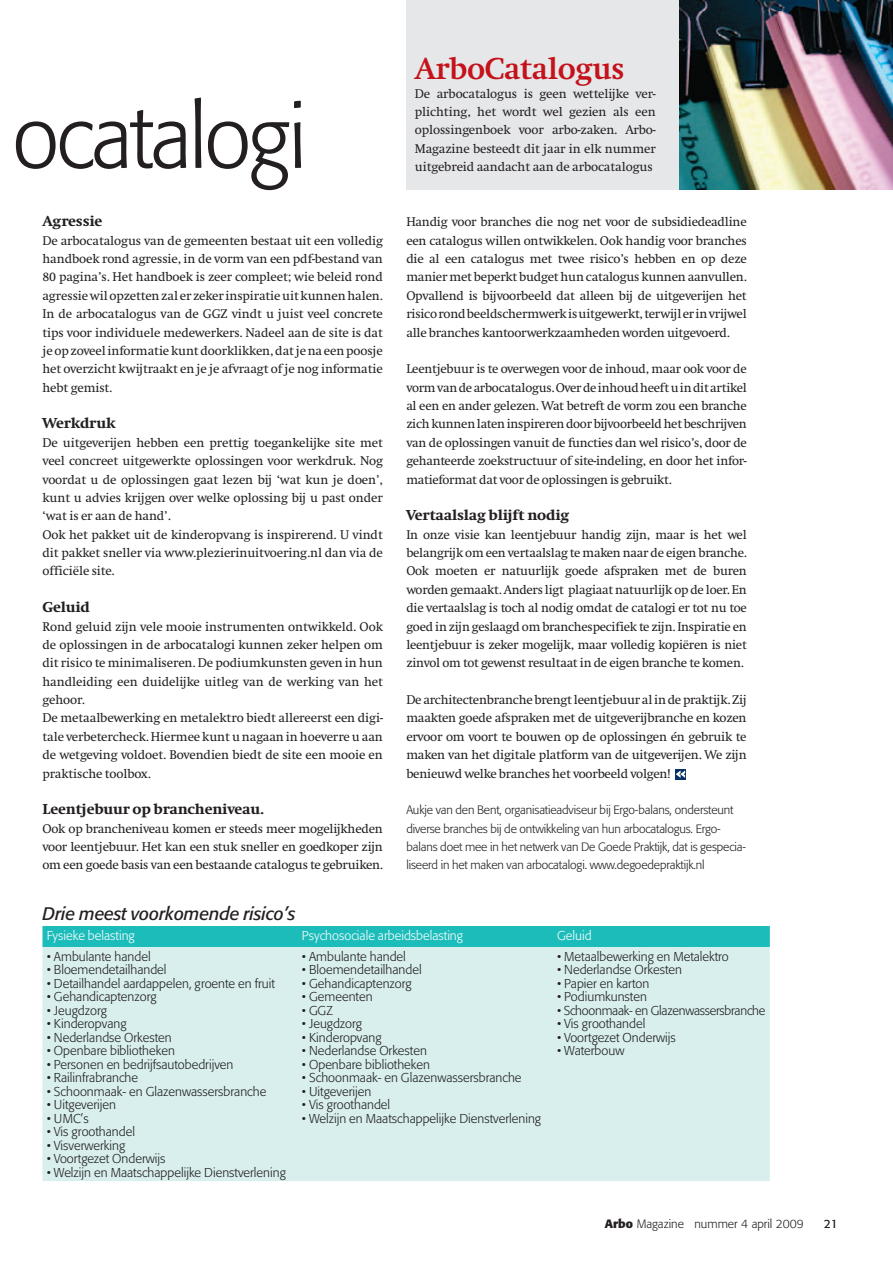
<style>
.page{position:relative;width:893px;height:1263px;background:#fff}
.page>*{position:absolute;margin:0;border:0;box-sizing:border-box;transform-origin:0 0}
.t1{font:300 88.5px "Formata";letter-spacing:-.03em;color:#231f20}
.t2{font:700 31.5px "Swift";letter-spacing:-.01em;color:#c4121a}
.t3{font:italic 18px "Formata";letter-spacing:-.01em;color:#231f20}
.t4{font:800 15px "Swift";letter-spacing:-.01em;color:#231f20}
.t5{font:13.2px/18.3px "Swift";letter-spacing:-.01em;color:#231f20;text-align:justify}
.t6{font:300 12.75px "Formata";color:#231f20}
.t7{font:300 12.75px "Formata";color:#fff}
.t8{font:300 12.75px "Formata";letter-spacing:-.02em;color:#231f20}
.t9{font:300 12px/18.5px "Formata";letter-spacing:-.01em;color:#231f20}
.t10{font:12px "Formata";color:#231f20}
.s1{font-weight:700}
</style>
<div class="page">
<div style="left:675px;top:769px;width:11px;height:11px;background:#053264"></div>
<svg style="left:676px;top:771px;width:9px;height:7px"></svg>
<div style="left:406px;top:0;width:487px;height:190px;background:#e6e7e9"></div>
<img style="left:679px;top:0;width:214px;height:190px">
<div style="left:42px;top:926px;width:728px;height:21px;background:#1cbcbb"></div>
<div style="left:42px;top:947px;width:728px;height:234px;background:#d8efee"></div>
<h1 class="t1" style="left:12px;top:97px;width:296px">ocatalogi</h1>
<p class="t4" style="left:42px;top:216px;width:61px">Agressie</p>
<p class="t5" style="left:42px;top:232px;width:342px">De arbocatalogus van de gemeenten bestaat uit een volledig handboek rond agressie, in de vorm van een pdf-bestand van 80 pagina’s. Het handboek is zeer compleet; wie beleid rond agressie wil opzetten zal er zeker inspiratie uit kunnen halen.<br>In de arbocatalogus van de GGZ vindt u juist veel concrete tips voor individuele medewerkers. Nadeel aan de site is dat je op zoveel informatie kunt doorklikken, dat je na een poosje het overzicht kwijtraakt en je je afvraagt of je nog informatie hebt gemist.</p>
<p class="t4" style="left:42px;top:418px;width:75px">Werkdruk</p>
<p class="t5" style="left:42px;top:435px;width:342px;text-align:left">De uitgeverijen hebben een prettig toegankelijke site met veel concreet uitgewerkte oplossingen voor werkdruk. Nog voordat u de oplossingen gaat lezen bij ‘wat kun je doen’, kunt u advies krijgen over welke oplossing bij u past onder ‘wat is er aan de hand’.<br>Ook het pakket uit de kinderopvang is inspirerend. U vindt dit pakket sneller via www.plezierinuitvoering.nl dan via de officiële site.</p>
<p class="t4" style="left:42px;top:602px;width:49px">Geluid</p>
<p class="t5" style="left:42px;top:618px;width:342px;text-align:left">Rond geluid zijn vele mooie instrumenten ontwikkeld. Ook de oplossingen in de arbocatalogi kunnen zeker helpen om dit risico te minimaliseren. De podiumkunsten geven in hun handleiding een duidelijke uitleg van de werking van het gehoor.<br>De metaalbewerking en metalektro biedt allereerst een digi&shy;tale verbetercheck. Hiermee kunt u nagaan in hoeverre u aan de wetgeving voldoet. Bovendien biedt de site een mooie en praktische toolbox.</p>
<p class="t4" style="left:42px;top:804px;width:223px">Leentjebuur op brancheniveau.</p>
<p class="t5" style="left:42px;top:820px;width:342px">Ook op brancheniveau komen er steeds meer mogelijkheden voor leentjebuur. Het kan een stuk sneller en goedkoper zijn om een goede basis van een bestaande catalogus te gebruiken.</p>
<h3 class="t3" style="left:42px;top:906px;width:255px">Drie meest voorkomende risico’s</h3>
<h2 class="t2" style="left:415px;top:57px;width:211px">ArboCatalogus</h2>
<p class="t5" style="left:415px;top:85px;width:242px">De arbocatalogus is geen wettelijke ver - plichting, het wordt wel gezien als een oplossingenboek voor arbo-zaken. Arbo-Magazine besteedt dit jaar in elk nummer</p>
<p class="t5" style="left:415px;top:159px;width:239px">uitgebreid aandacht aan de arbocatalogus</p>
<p class="t5" style="left:406px;top:214px;width:342px">Handig voor branches die nog net voor de subsidiedeadline een catalogus willen ontwikkelen. Ook handig voor branches die al een catalogus met twee risico’s hebben en op deze manier met beperkt budget hun catalogus kunnen aanvullen.<br>Opvallend is bijvoorbeeld dat alleen bij de uitgeverijen het risico rond beeldschermwerk is uitgewerkt, terwijl er in vrijwel alle branches kantoorwerkzaamheden worden uitgevoerd.</p>
<p class="t5" style="left:406px;top:361px;width:342px">Leentjebuur is te overwegen voor de inhoud, maar ook voor de vorm van de arbocatalogus. Over de inhoud heeft u in dit artikel al een en ander gelezen. Wat betreft de vorm zou een branche zich kunnen laten inspireren door bijvoorbeeld het beschrijven van de oplossingen vanuit de functies dan wel risico’s, door de gehanteerde zoekstructuur of site-indeling, en door het infor&shy;matieformat dat voor de oplossingen is gebruikt.</p>
<p class="t4" style="left:406px;top:510px;width:164px">Vertaalslag blijft nodig</p>
<p class="t5" style="left:406px;top:526px;width:342px">In onze visie kan leentjebuur handig zijn, maar is het wel belangrijk om een vertaalslag te maken naar de eigen branche.<br>Ook moeten er natuurlijk goede afspraken met de buren worden gemaakt. Anders ligt plagiaat natuurlijk op de loer. En die vertaalslag is toch al nodig omdat de catalogi er tot nu toe goed in zijn geslaagd om branchespecifiek te zijn. Inspiratie en leentjebuur is zeker mogelijk, maar volledig kopiëren is niet zinvol om tot gewenst resultaat in de eigen branche te komen.</p>
<p class="t5" style="left:406px;top:692px;width:342px">De architectenbranche brengt leentjebuur al in de praktijk. Zij maakten goede afspraken met de uitgeverijbranche en kozen ervoor om voort te bouwen op de oplossingen én gebruik te maken van het digitale platform van de uitgeverijen. We zijn benieuwd welke branches het voorbeeld volgen!</p>
<p class="t9" style="left:406px;top:802px;width:341px">Aukje van den Bent, organisatieadviseur bij Ergo-balans, ondersteunt diverse branches bij de ontwikkeling van hun arbocatalogus. Ergo&shy;balans doet mee in het netwerk van De Goede Praktijk, dat is gespecia&shy;liseerd in het maken van arbocatalogi. www.degoedepraktijk.nl</p>
<p class="t7" style="left:47px;top:930px;width:89px">Fysieke belasting</p>
<p class="t7" style="left:302px;top:930px;width:163px">Psychosociale arbeidsbelasting</p>
<p class="t7" style="left:557px;top:930px;width:36px">Geluid</p>
<p class="t6" style="left:47px;top:951px;width:105px">• Ambulante handel</p>
<p class="t6" style="left:47px;top:964px;width:121px">• Bloemendetailhandel</p>
<p class="t6" style="left:47px;top:978px;width:230px">• Detailhandel aardappelen, groente en fruit</p>
<p class="t6" style="left:47px;top:991px;width:111px">• Gehandicaptenzorg</p>
<p class="t6" style="left:47px;top:1005px;width:62px">• Jeugdzorg</p>
<p class="t6" style="left:47px;top:1018px;width:81px">• Kinderopvang</p>
<p class="t6" style="left:47px;top:1032px;width:127px">• Nederlandse Orkesten</p>
<p class="t6" style="left:47px;top:1045px;width:130px">• Openbare bibliotheken</p>
<p class="t6" style="left:47px;top:1059px;width:188px">• Personen en bedrijfsautobedrijven</p>
<p class="t6" style="left:47px;top:1072px;width:93px">• Railinfrabranche</p>
<p class="t6" style="left:47px;top:1086px;width:221px">• Schoonmaak- en Glazenwassersbranche</p>
<p class="t6" style="left:47px;top:1099px;width:71px">• Uitgeverijen</p>
<p class="t6" style="left:47px;top:1113px;width:44px">• UMC’s</p>
<p class="t6" style="left:47px;top:1126px;width:90px">• Vis groothandel</p>
<p class="t6" style="left:47px;top:1140px;width:80px">• Visverwerking</p>
<p class="t6" style="left:47px;top:1153px;width:120px">• Voortgezet Onderwijs</p>
<p class="t6" style="left:47px;top:1167px;width:241px">• Welzijn en Maatschappelijke Dienstverlening</p>
<p class="t6" style="left:302px;top:951px;width:105px">• Ambulante handel</p>
<p class="t6" style="left:302px;top:964px;width:121px">• Bloemendetailhandel</p>
<p class="t6" style="left:302px;top:978px;width:111px">• Gehandicaptenzorg</p>
<p class="t6" style="left:302px;top:991px;width:72px">• Gemeenten</p>
<p class="t6" style="left:302px;top:1005px;width:32px">• GGZ</p>
<p class="t6" style="left:302px;top:1018px;width:62px">• Jeugdzorg</p>
<p class="t6" style="left:302px;top:1032px;width:81px">• Kinderopvang</p>
<p class="t6" style="left:302px;top:1045px;width:127px">• Nederlandse Orkesten</p>
<p class="t6" style="left:302px;top:1059px;width:130px">• Openbare bibliotheken</p>
<p class="t6" style="left:302px;top:1072px;width:221px">• Schoonmaak- en Glazenwassersbranche</p>
<p class="t6" style="left:302px;top:1086px;width:71px">• Uitgeverijen</p>
<p class="t6" style="left:302px;top:1099px;width:90px">• Vis groothandel</p>
<p class="t6" style="left:302px;top:1113px;width:241px">• Welzijn en Maatschappelijke Dienstverlening</p>
<p class="t6" style="left:557px;top:951px;width:173px">• Metaalbewerking en Metalektro</p>
<p class="t6" style="left:557px;top:964px;width:127px">• Nederlandse Orkesten</p>
<p class="t6" style="left:557px;top:978px;width:94px">• Papier en karton</p>
<p class="t6" style="left:557px;top:991px;width:91px">• Podiumkunsten</p>
<p class="t8" style="left:557px;top:1005px;width:210px">• Schoonmaak- en Glazenwassersbranche</p>
<p class="t6" style="left:557px;top:1018px;width:90px">• Vis groothandel</p>
<p class="t6" style="left:557px;top:1032px;width:120px">• Voortgezet Onderwijs</p>
<p class="t6" style="left:557px;top:1045px;width:69px">• Waterbouw</p>
<p class="t9" style="left:605px;top:1216px;width:200px"><span class="s1">Arbo</span> Magazine nummer 4 april 2009</p>
<p class="t10" style="left:824px;top:1219px;width:15px">21</p>
</div>
